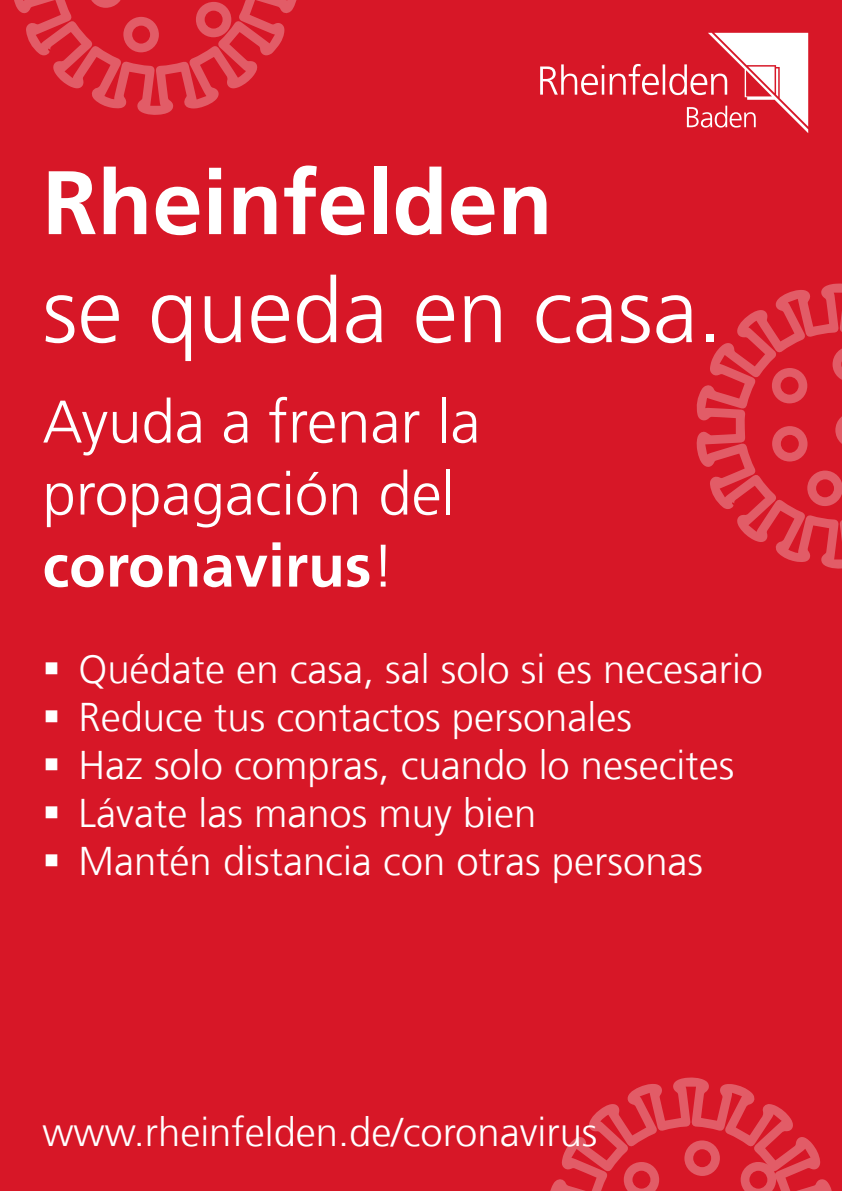
<style>
.page{position:relative;width:842px;height:1191px;background:#d71727}
.page>*{position:absolute;margin:0;border:0;box-sizing:border-box;transform-origin:0 0}
.t1{font:300 90px "Frutiger LT Com";color:#fff}
.t2{font:700 90px "Frutiger LT Com";color:#fff}
.t3{font:300 60px/72px "Frutiger LT Com";color:#fff}
.t4{font:300 40px/48px "Frutiger LT Com";color:#fff}
.s1{font-weight:700}
</style>
<div class="page">
<svg style="left:540px;top:33px;width:268px;height:100px"></svg>
<svg style="left:696px;top:283px;width:146px;height:286px"></svg>
<svg style="left:835px;top:412px;width:7px;height:36px"></svg>
<svg style="left:807px;top:470px;width:35px;height:36px"></svg>
<svg style="left:832px;top:346px;width:10px;height:36px"></svg>
<svg style="left:772px;top:368px;width:35px;height:35px"></svg>
<svg style="left:772px;top:426px;width:35px;height:35px"></svg>
<svg style="left:14px;top:0;width:283px;height:115px"></svg>
<svg style="left:550px;top:1077px;width:282px;height:114px"></svg>
<h1 class="t2" style="left:43px;top:150px;width:512px">Rheinfelden</h1>
<h1 class="t1" style="left:43px;top:259px;width:682px">se queda en casa.</h1>
<h2 class="t3" style="left:43px;top:386px;width:439px">Ayuda a frenar la propagación del <span class="s1">coronavirus</span>!</h2>
<p class="t4" style="left:79px;top:645px;width:686px">Quédate en casa, sal solo si es necesario Reduce tus contactos personales<br>Haz solo compras, cuando lo nesecites Lávate las manos muy bien<br>Mantén distancia con otras personas</p>
<p class="t4" style="left:43px;top:1108px;width:556px">www.rheinfelden.de/coronavirus</p>
</div>
